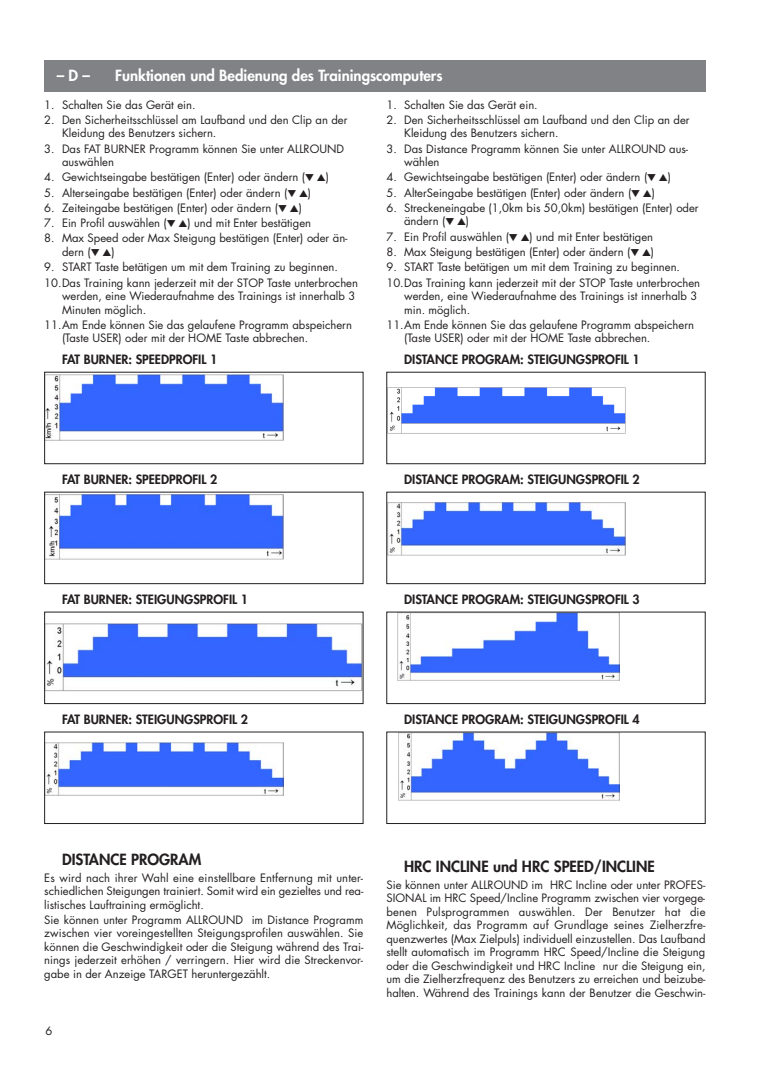
<style>
.page{position:relative;width:780px;height:1088px;background:#fff}
.page>*{position:absolute;margin:0;border:0;box-sizing:border-box;transform-origin:0 0}
.t1{font:800 15px "Futura CE";color:#fff}
.t2{font:800 15px "Futura CE";color:#231f20}
.t3{font:800 12.5px "Futura CE";color:#231f20}
.t4{font:11.25px/13.5px "Futura CE";color:#231f20}
</style>
<div class="page">
<img style="left:46px;top:743px;width:237px;height:52px">
<div style="left:44px;top:732px;width:319px;height:92px;border:1px solid #231f20"></div>
<img style="left:46px;top:624px;width:315px;height:68px">
<div style="left:44px;top:612px;width:319px;height:92px;border:1px solid #231f20"></div>
<img style="left:46px;top:494px;width:237px;height:66px">
<div style="left:44px;top:492px;width:319px;height:92px;border:1px solid #231f20"></div>
<img style="left:46px;top:374px;width:237px;height:66px">
<div style="left:44px;top:372px;width:319px;height:92px;border:1px solid #231f20"></div>
<img style="left:398px;top:734px;width:221px;height:66px">
<div style="left:386px;top:732px;width:319px;height:92px;border:1px solid #231f20"></div>
<img style="left:398px;top:614px;width:222px;height:66px">
<div style="left:386px;top:612px;width:319px;height:92px;border:1px solid #231f20"></div>
<img style="left:388px;top:502px;width:237px;height:54px">
<div style="left:386px;top:492px;width:319px;height:92px;border:1px solid #231f20"></div>
<img style="left:388px;top:387px;width:237px;height:46px">
<div style="left:386px;top:372px;width:319px;height:92px;border:1px solid #231f20"></div>
<div style="left:44px;top:60px;width:661px;height:32px;background:#808285"></div>
<h1 class="t1" style="left:57px;top:68px;width:35px">– D –</h1>
<h1 class="t1" style="left:115px;top:68px;width:329px">Funktionen und Bedienung des Trainingscomputers</h1>
<p class="t4" style="left:44px;top:99px;width:153px">1. Schalten Sie das Gerät ein.</p>
<p class="t4" style="left:62px;top:114px;width:287px;text-indent:-18px">2. Den Sicherheitsschlüssel am Laufband und den Clip an der<br>Kleidung des Benutzers sichern.</p>
<p class="t4" style="left:62px;top:143px;width:283px;text-indent:-18px">3. Das FAT BURNER Programm können Sie unter ALLROUND auswählen</p>
<p class="t4" style="left:44px;top:171px;width:286px">4. Gewichtseingabe bestätigen (Enter) oder ändern (▼ ▲)</p>
<p class="t4" style="left:44px;top:187px;width:268px">5. Alterseingabe bestätigen (Enter) oder ändern (▼ ▲)</p>
<p class="t4" style="left:44px;top:202px;width:259px">6. Zeiteingabe bestätigen (Enter) oder ändern (▼ ▲)</p>
<p class="t4" style="left:44px;top:217px;width:268px">7. Ein Profil auswählen (▼ ▲) und mit Enter bestätigen</p>
<p class="t4" style="left:62px;top:233px;width:287px;text-indent:-18px">8. Max Speed oder Max Steigung bestätigen (Enter) oder än&shy;dern (▼ ▲)</p>
<p class="t4" style="left:44px;top:260px;width:315px;line-height:15.2px">9. START Taste betätigen um mit dem Training zu beginnen.<br>10.Das Training kann jederzeit mit der STOP Taste unterbrochen</p>
<p class="t4" style="left:62px;top:290px;width:295px">werden, eine Wiederaufnahme des Trainings ist innerhalb 3<br>Minuten möglich.</p>
<p class="t4" style="left:62px;top:319px;width:291px;text-indent:-18px">11.Am Ende können Sie das gelaufene Programm abspeichern (Taste USER) oder mit der HOME Taste abbrechen.</p>
<p class="t3" style="left:62px;top:353px;width:157px">FAT BURNER: SPEEDPROFIL 1</p>
<p class="t4" style="left:386px;top:99px;width:153px">1. Schalten Sie das Gerät ein.</p>
<p class="t4" style="left:404px;top:114px;width:287px;text-indent:-18px">2. Den Sicherheitsschlüssel am Laufband und den Clip an der<br>Kleidung des Benutzers sichern.</p>
<p class="t4" style="left:404px;top:143px;width:285px;text-indent:-18px">3. Das Distance Programm können Sie unter ALLROUND aus&shy;wählen</p>
<p class="t4" style="left:386px;top:171px;width:286px">4. Gewichtseingabe bestätigen (Enter) oder ändern (▼ ▲)</p>
<p class="t4" style="left:386px;top:187px;width:270px">5. AlterSeingabe bestätigen (Enter) oder ändern (▼ ▲)</p>
<p class="t4" style="left:404px;top:202px;width:296px;text-indent:-18px">6. Streckeneingabe (1,0km bis 50,0km) bestätigen (Enter) oder ändern (▼ ▲)</p>
<p class="t4" style="left:386px;top:231px;width:268px">7. Ein Profil auswählen (▼ ▲) und mit Enter bestätigen</p>
<p class="t4" style="left:386px;top:246px;width:269px">8. Max Steigung bestätigen (Enter) oder ändern (▼ ▲)</p>
<p class="t4" style="left:386px;top:260px;width:315px;line-height:15.2px">9. START Taste betätigen um mit dem Training zu beginnen.<br>10.Das Training kann jederzeit mit der STOP Taste unterbrochen</p>
<p class="t4" style="left:404px;top:290px;width:295px">werden, eine Wiederaufnahme des Trainings ist innerhalb 3 min. möglich.</p>
<p class="t4" style="left:404px;top:319px;width:291px;text-indent:-18px">11.Am Ende können Sie das gelaufene Programm abspeichern (Taste USER) oder mit der HOME Taste abbrechen.</p>
<p class="t3" style="left:404px;top:353px;width:237px">DISTANCE PROGRAM: STEIGUNGSPROFIL 1</p>
<p class="t3" style="left:62px;top:473px;width:157px">FAT BURNER: SPEEDPROFIL 2</p>
<p class="t3" style="left:404px;top:473px;width:237px">DISTANCE PROGRAM: STEIGUNGSPROFIL 2</p>
<p class="t3" style="left:62px;top:593px;width:187px">FAT BURNER: STEIGUNGSPROFIL 1</p>
<p class="t3" style="left:62px;top:713px;width:187px">FAT BURNER: STEIGUNGSPROFIL 2</p>
<p class="t3" style="left:404px;top:593px;width:237px">DISTANCE PROGRAM: STEIGUNGSPROFIL 3</p>
<p class="t3" style="left:404px;top:713px;width:237px">DISTANCE PROGRAM: STEIGUNGSPROFIL 4</p>
<h1 class="t2" style="left:62px;top:852px;width:141px">DISTANCE PROGRAM</h1>
<p class="t4" style="left:44px;top:872px;width:320px;text-align:justify">Es wird nach ihrer Wahl eine einstellbare Entfernung mit unter&shy;schiedlichen Steigungen trainiert. Somit wird ein gezieltes und rea&shy;listisches Lauftraining ermöglicht.</p>
<p class="t4" style="left:44px;top:914px;width:320px;text-align:justify">Sie können unter Programm ALLROUND im Distance Programm zwischen vier voreingestellten Steigungsprofilen auswählen. Sie können die Geschwindigkeit oder die Steigung während des Trai&shy;nings jederzeit erhöhen / verringern. Hier wird die Streckenvor&shy;gabe in der Anzeige TARGET heruntergezählt.</p>
<p class="t4" style="left:46px;top:1025px;width:8px">6</p>
<h1 class="t2" style="left:404px;top:859px;width:252px">HRC INCLINE und HRC SPEED/INCLINE</h1>
<p class="t4" style="left:386px;top:879px;width:320px;text-align:justify">Sie können unter ALLROUND im HRC Incline oder unter PROFES-SIONAL im HRC Speed/Incline Programm zwischen vier vorgege&shy;benen Pulsprogrammen auswählen. Der Benutzer hat die Möglichkeit, das Programm auf Grundlage seines Zielherzfre&shy;quenzwertes (Max Zielpuls) individuell einzustellen. Das Laufband stellt automatisch im Programm HRC Speed/Incline die Steigung oder die Geschwindigkeit und HRC Incline nur die Steigung ein, um die Zielherzfrequenz des Benutzers zu erreichen und beizube&shy;halten. Während des Trainings kann der Benutzer die Geschwin-</p>
</div>
